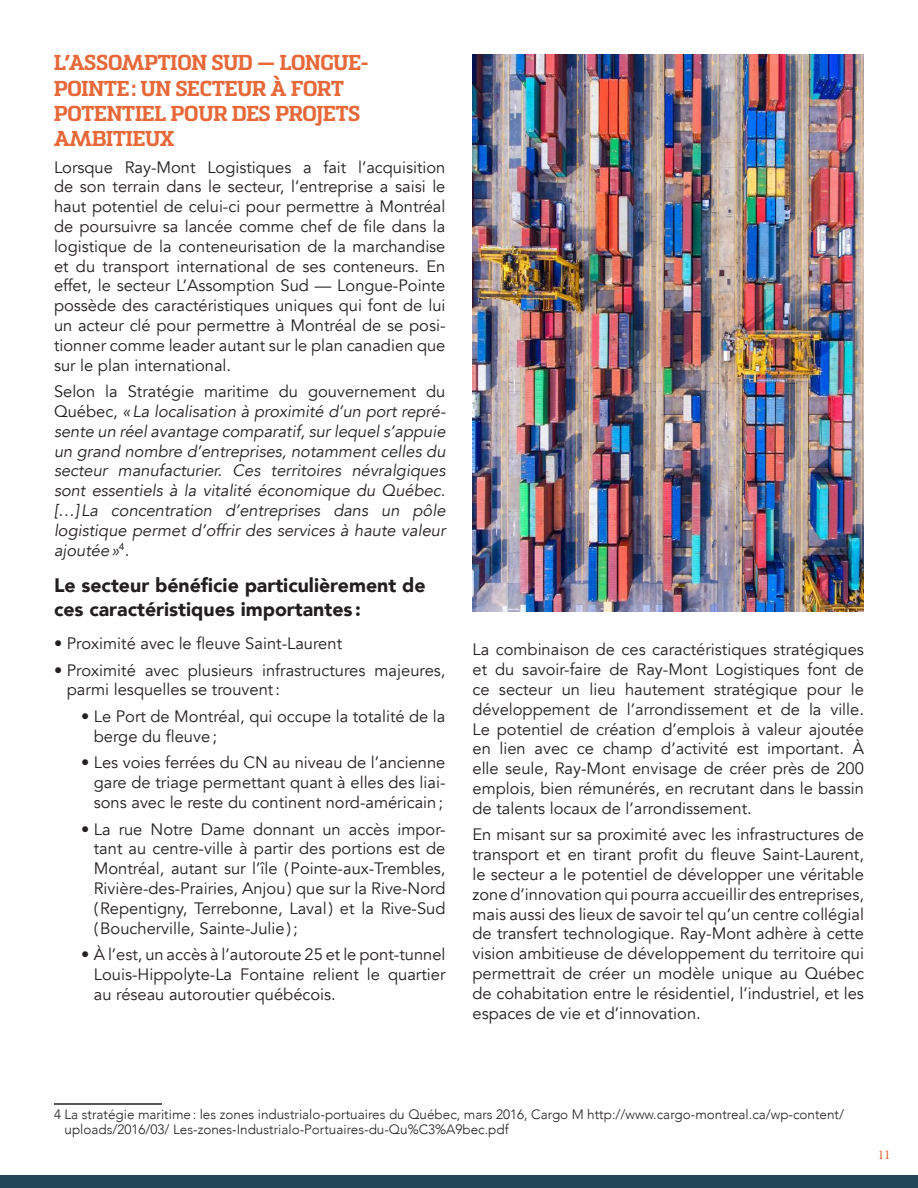
<style>
.page{position:relative;width:918px;height:1188px;background:#fff}
.page>*{position:absolute;margin:0;border:0;box-sizing:border-box;transform-origin:0 0}
.Sous-Titres{font:900 21px/25.2px "Sommet Slab";color:#e76839}
.Sous-Sous-Titre{font:900 19.5px/23.4px "Avenir";color:#231f20}
.Texte{font:16.5px/19.8px "Avenir";color:#231f20;text-align:justify}
.Billets{font:16.5px/19.8px "Avenir";color:#231f20;text-align:justify}
.Texte-2{font:italic 16.5px/19.8px "Avenir";color:#231f20;text-align:justify}
.NBP{font:300 13.5px/15px "Avenir";color:#231f20}
.t1{font:13.5px "Minion Pro";color:#e76839}
.s1{font-style:normal}
</style>
<div class="page">
<div style="left:0;top:1175px;width:918px;height:13px;background:#214759"></div>
<hr style="left:54px;top:1103px;width:108px;height:2px;background:#231f20">
<img style="left:472px;top:55px;width:392px;height:557px">
<p class="Sous-Titres" style="left:54px;top:51px;width:316px">L’ASSOMPTION SUD — LONGUE-<br>POINTE: UN SECTEUR À FORT<br>POTENTIEL POUR DES PROJETS<br>AMBITIEUX</p>
<p class="Texte" style="left:54px;top:157px;width:393px">Lorsque Ray-Mont Logistiques a fait l’acquisition de son terrain dans le secteur, l’entreprise a saisi le haut potentiel de celui-ci pour permettre à Montréal de poursuivre sa lancée comme chef de file dans la logistique de la conteneurisation de la marchandise et du transport international de ses conteneurs. En effet, le secteur L’Assomption Sud — Longue-Pointe possède des caractéristiques uniques qui font de lui un acteur clé pour permettre à Montréal de se posi&shy;tionner comme leader autant sur le plan canadien que sur le plan international.</p>
<p class="Texte-2" style="left:54px;top:382px;width:393px"><span class="s1">Selon la Stratégie maritime du gouvernement du Québec,</span> « La localisation à proximité d’un port repré&shy;sente un réel avantage comparatif, sur lequel s’appuie un grand nombre d’entreprises, notamment celles du secteur manufacturier. Ces territoires névralgiques sont essentiels à la vitalité économique du Québec. […] La concentration d’entreprises dans un pôle logistique permet d’offrir des services à haute valeur ajoutée»<sup>4</sup><span class="s1">.</span></p>
<p class="Sous-Sous-Titre" style="left:54px;top:573px;width:373px">Le secteur bénéficie particulièrement de ces caractéristiques importantes :</p>
<p class="Texte" style="left:54px;top:634px;width:290px">• Proximité avec le fleuve Saint-Laurent</p>
<p class="Texte" style="left:67px;top:660px;width:380px;text-indent:-13px">• Proximité avec plusieurs infrastructures majeures, parmi lesquelles se trouvent:</p>
<p class="Billets" style="left:94px;top:707px;width:353px;text-indent:-13px">• Le Port de Montréal, qui occupe la totalité de la berge du fleuve;</p>
<p class="Billets" style="left:94px;top:753px;width:353px;text-indent:-13px">• Les voies ferrées du CN au niveau de l’ancienne gare de triage permettant quant à elles des liai&shy;sons avec le reste du continent nord-américain;</p>
<p class="Billets" style="left:94px;top:819px;width:353px;text-indent:-13px">• La rue Notre Dame donnant un accès impor&shy;tant au centre-ville à partir des portions est de Montréal, autant sur l’île (Pointe-aux-Trembles, Rivière-des-Prairies, Anjou) que sur la Rive-Nord (Repentigny, Terrebonne, Laval) et la Rive-Sud (Boucherville, Sainte-Julie);</p>
<p class="Billets" style="left:94px;top:945px;width:353px;text-indent:-13px">• À l’est, un accès à l’autoroute 25 et le pont-tunnel Louis-Hippolyte-La Fontaine relient le quartier au réseau autoroutier québécois.</p>
<p class="Texte" style="left:472px;top:640px;width:393px">La combinaison de ces caractéristiques stratégiques et du savoir-faire de Ray-Mont Logistiques font de ce secteur un lieu hautement stratégique pour le développement de l’arrondissement et de la ville.<br>Le potentiel de création d’emplois à valeur ajoutée en lien avec ce champ d’activité est important. À elle seule, Ray-Mont envisage de créer près de 200 emplois, bien rémunérés, en recrutant dans le bassin de talents locaux de l’arrondissement.</p>
<p class="Texte" style="left:472px;top:825px;width:393px">En misant sur sa proximité avec les infrastructures de transport et en tirant profit du fleuve Saint-Laurent, le secteur a le potentiel de développer une véritable zone d’innovation qui pourra accueillir des entreprises, mais aussi des lieux de savoir tel qu’un centre collégial de transfert technologique. Ray-Mont adhère à cette vision ambitieuse de développement du territoire qui permettrait de créer un modèle unique au Québec de cohabitation entre le résidentiel, l’industriel, et les espaces de vie et d’innovation.</p>
<p class="NBP" style="left:65px;top:1107px;width:781px;text-indent:-11px">4 La stratégie maritime: les zones industrialo-portuaires du Québec, mars 2016, Cargo M http://www.cargo-montreal.ca/wp-content/ uploads/2016/03/ Les-zones-Industrialo-Portuaires-du-Qu%C3%A9bec.pdf</p>
<p class="t1" style="left:878px;top:1146px;width:14px">11</p>
</div>
